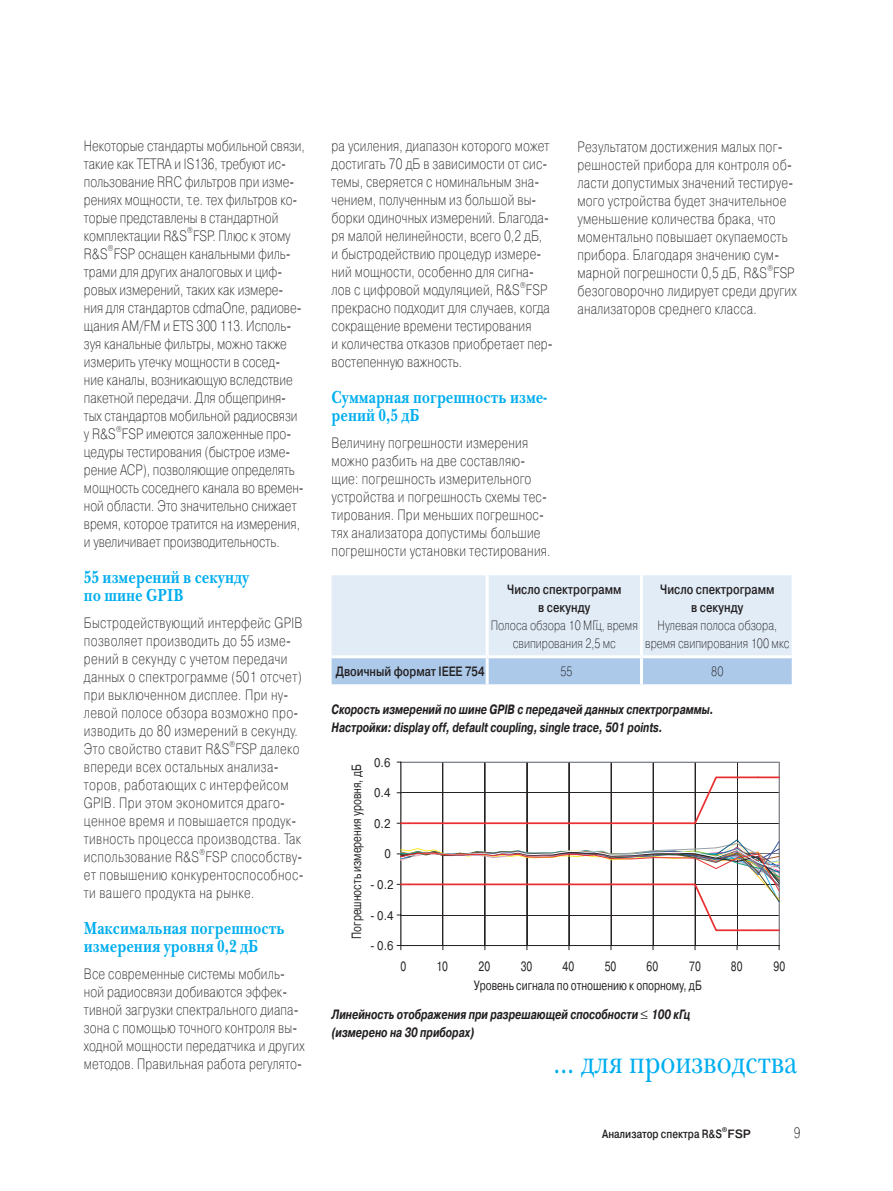
<style>
.page{position:relative;width:893px;height:1191px;background:#fff}
.page>*{position:absolute;margin:0;border:0;box-sizing:border-box;transform-origin:0 0}
.t1{font:33px "New Baskerville C";color:#00aeef;scale:.8 1}
.t2{font:700 18px/18px "New Baskerville C";color:#00aeef;scale:.8 1}
.t3{font:15px/18px "Pragmatica Light C";letter-spacing:.01em;color:#231f20;scale:.8 1}
.t4{font:15px/18px "Pragmatica Light C";letter-spacing:.03em;color:#231f20;scale:.8 1}
.t5{font:italic 700 13.5px/18px "Pragmatica C";color:#231f20;scale:.75 1}
.t6{font:13.5px/18px "Pragmatica Light C";color:#231f20;text-align:center;scale:.8 1}
.t7{font:13.5px "Pragmatica C";color:#231f20;scale:.75 1}
.t8{font:700 13.5px/18px "Pragmatica Light C";color:#231f20;text-align:center;scale:.8 1}
.t9{font:12.6px "Pragmatica C";color:#272324;scale:.88 1}
.t10{font:700 12px "Pragmatica Light C";color:#231f20;scale:.8 1}
.t11{font:700 12px "Pragmatica Light C";color:#231f20}
.t12{font:8.7px "Pragmatica Light C";color:#231f20;scale:.8 1}
.t13{font:700 7.05px "Pragmatica Light C";color:#231f20}
</style>
<div class="page">
<svg style="left:332px;top:575px;width:460px;height:109px;background:#d4e3f3"></svg>
<hr style="left:486px;top:575px;width:3px;height:80px;background:#fff">
<hr style="left:640px;top:575px;width:3px;height:80px;background:#fff">
<hr style="left:332px;top:655px;width:155px;height:3px;background:#fff">
<hr style="left:487px;top:655px;width:154px;height:3px;background:#fff">
<hr style="left:486px;top:658px;width:3px;height:26px;background:#fff">
<hr style="left:641px;top:655px;width:151px;height:3px;background:#fff">
<hr style="left:640px;top:658px;width:3px;height:26px;background:#fff">
<hr style="left:401px;top:823px;width:378px;height:1px;background:#272324">
<hr style="left:401px;top:792px;width:378px;height:1px;background:#272324">
<hr style="left:443px;top:762px;width:1px;height:183px;background:#272324">
<hr style="left:485px;top:762px;width:1px;height:183px;background:#272324">
<hr style="left:527px;top:762px;width:1px;height:183px;background:#272324">
<hr style="left:569px;top:762px;width:1px;height:183px;background:#272324">
<hr style="left:611px;top:762px;width:1px;height:183px;background:#272324">
<hr style="left:653px;top:762px;width:1px;height:183px;background:#272324">
<hr style="left:695px;top:762px;width:1px;height:183px;background:#272324">
<hr style="left:737px;top:762px;width:1px;height:183px;background:#272324">
<div style="left:400px;top:761px;width:380px;height:185px;border:1px solid #899096"></div>
<hr style="left:401px;top:945px;width:378px;height:1px;background:#272324">
<hr style="left:401px;top:762px;width:1px;height:183px;background:#272324">
<svg style="left:397px;top:775px;width:363px;height:50px"></svg>
<hr style="left:758px;top:776px;width:21px;height:2px;background:#ea2f31">
<svg style="left:397px;top:838px;width:382px;height:94px"></svg>
<hr style="left:758px;top:929px;width:21px;height:2px;background:#ea2f31">
<p class="t3" style="left:84px;top:137px;width:278px">Некоторые стандарты мобильной связи, такие как TETRA и IS136, требуют ис&shy;пользование RRC фильтров при изме&shy;рениях мощности, т.е. тех фильтров ко&shy;торые представлены в стандартной комплектации R&amp;S FSP. Плюс к этому</p>
<p class="t12" style="left:187px;top:226px;width:8px">®</p>
<p class="t3" style="left:84px;top:245px;width:260px">R&amp;S FSP оснащен канальными филь-</p>
<p class="t12" style="left:108px;top:244px;width:8px">®</p>
<p class="t3" style="left:84px;top:263px;width:274px">трами для других аналоговых и циф&shy;ровых измерений, таких как измере&shy;ния для стандартов cdmaOne, радиове&shy;щания AM/FM и ETS 300 113. Исполь&shy;зуя канальные фильтры, можно также измерить утечку мощности в сосед&shy;ние каналы, возникающую вследствие пакетной передачи. Для общеприня&shy;тых стандартов мобильной радиосвязи у R&amp;S FSP имеются заложенные про-</p>
<p class="t12" style="left:116px;top:424px;width:8px">®</p>
<p class="t3" style="left:84px;top:443px;width:276px">цедуры тестирования (быстрое изме&shy;рение ACP), позволяющие определять мощность соседнего канала во времен&shy;ной области. Это значительно снижает время, которое тратится на измерения, и увеличивает производительность.</p>
<p class="t2" style="left:84px;top:568px;width:208px">55 измерений в секунду по шине GPIB</p>
<p class="t4" style="left:84px;top:614px;width:275px">Быстродействующий интерфейс GPIB позволяет производить до 55 изме&shy;рений в секунду с учетом передачи данных о спектрограмме (501 отсчет) при выключенном дисплее. При ну&shy;левой полосе обзора возможно про&shy;изводить до 80 измерений в секунду.<br>Это свойство ставит R&amp;S FSP далеко</p>
<p class="t12" style="left:230px;top:739px;width:8px">®</p>
<p class="t4" style="left:84px;top:758px;width:275px">впереди всех остальных анализа&shy;торов, работающих с интерфейсом GPIB. При этом экономится драго&shy;ценное время и повышается продук&shy;тивность процесса производства. Так использование R&amp;S FSP способству-</p>
<p class="t12" style="left:200px;top:847px;width:8px">®</p>
<p class="t4" style="left:84px;top:866px;width:276px">ет повышению конкурентоспособнос&shy;ти вашего продукта на рынке.</p>
<p class="t2" style="left:84px;top:919px;width:252px">Максимальная погрешность измерения уровня 0,2 дБ</p>
<p class="t3" style="left:84px;top:965px;width:277px">Все современные системы мобиль&shy;ной радиосвязи добиваются эффек&shy;тивной загрузки спектрального диапа&shy;зона с помощью точного контроля вы&shy;ходной мощности передатчика и других методов. Правильная работа регулято-</p>
<p class="t3" style="left:577px;top:138px;width:273px">Результатом достижения малых пог&shy;решностей прибора для контроля об&shy;ласти допустимых значений тестируе&shy;мого устройства будет значительное уменьшение количества брака, что моментально повышает окупаемость прибора. Благодаря значению сум&shy;марной погрешности 0,5 дБ, R&amp;S FSP</p>
<p class="t3" style="left:332px;top:137px;width:274px">ра усиления, диапазон которого может достигать 70 дБ в зависимости от сис&shy;темы, сверяется с номинальным зна&shy;чением, полученным из большой вы&shy;борки одиночных измерений. Благода&shy;ря малой нелинейности, всего 0,2 дБ, и быстродействию процедур измере&shy;ний мощности, особенно для сигна&shy;лов с цифровой модуляцией, R&amp;S FSP</p>
<p class="t12" style="left:767px;top:263px;width:8px">®</p>
<p class="t3" style="left:577px;top:282px;width:276px">безоговорочно лидирует среди других анализаторов среднего класса.</p>
<p class="t12" style="left:520px;top:280px;width:8px">®</p>
<p class="t3" style="left:332px;top:299px;width:278px">прекрасно подходит для случаев, когда сокращение времени тестирования<br>и количества отказов приобретает пер&shy;востепенную важность.</p>
<p class="t2" style="left:332px;top:388px;width:271px">Суммарная погрешность изме&shy;рений 0,5 дБ</p>
<p class="t3" style="left:332px;top:434px;width:275px">Величину погрешности измерения можно разбить на две составляю&shy;щие: погрешность измерительного устройства и погрешность схемы тес&shy;тирования. При меньших погрешнос&shy;тях анализатора допустимы большие погрешности установки тестирования.</p>
<p class="t8" style="left:507px;top:581px;width:144px">Число спектрограмм в секунду</p>
<p class="t6" style="left:491px;top:616px;width:185px">Полоса обзора 10 МГц, время свипирования 2,5 мс</p>
<p class="t8" style="left:660px;top:581px;width:144px">Число спектрограмм в секунду</p>
<p class="t6" style="left:645px;top:616px;width:182px">Нулевая полоса обзора, время свипирования 100 мкс</p>
<p class="t8" style="left:336px;top:662px;width:187px">Двоичный формат IEEE 754</p>
<p class="t6" style="left:561px;top:662px;width:16px">55</p>
<p class="t6" style="left:711px;top:662px;width:17px">80</p>
<p class="t5" style="left:332px;top:700px;width:511px">Скорость измерений по шине GPIB с передачей данных спектрограммы.<br>Настройки: display off, default coupling, single trace, 501 points.</p>
<p class="t7" style="left:349px;top:939px;width:234px;rotate:-90deg">Погрешность измерения уровня, дБ</p>
<p class="t9" style="left:374px;top:755px;width:20px">0.6</p>
<p class="t9" style="left:374px;top:786px;width:20px">0.4</p>
<p class="t9" style="left:374px;top:816px;width:20px">0.2</p>
<p class="t9" style="left:385px;top:847px;width:9px">0</p>
<p class="t9" style="left:377px;top:877px;width:20px">0.2</p>
<p class="t9" style="left:377px;top:908px;width:20px">0.4</p>
<p class="t9" style="left:377px;top:938px;width:20px">0.6</p>
<p class="t7" style="left:400px;top:958px;width:9px">0</p>
<p class="t7" style="left:436px;top:958px;width:17px">10</p>
<p class="t7" style="left:479px;top:958px;width:17px">20</p>
<p class="t7" style="left:521px;top:958px;width:17px">30</p>
<p class="t7" style="left:563px;top:958px;width:17px">40</p>
<p class="t7" style="left:605px;top:958px;width:17px">50</p>
<p class="t7" style="left:647px;top:958px;width:17px">60</p>
<p class="t7" style="left:689px;top:958px;width:17px">70</p>
<p class="t7" style="left:731px;top:958px;width:17px">80</p>
<p class="t7" style="left:774px;top:958px;width:17px">90</p>
<p class="t7" style="left:474px;top:978px;width:305px">Уровень сигнала по отношению к опорному, дБ</p>
<p class="t5" style="left:332px;top:1005px;width:480px">Линейность отображения при разрешающей способности 100 кГц (измерено на 30 приборах)</p>
<h1 class="t1" style="left:552px;top:1042px;width:307px">… для производства</h1>
<p class="t10" style="left:602px;top:1127px;width:151px">Анализатор спектра R&amp;S</p>
<p class="t13" style="left:722px;top:1125px;width:7px">®</p>
<p class="t11" style="left:727px;top:1127px;width:25px">FSP</p>
<p class="t3" style="left:794px;top:1123px;width:10px">9</p>
</div>
